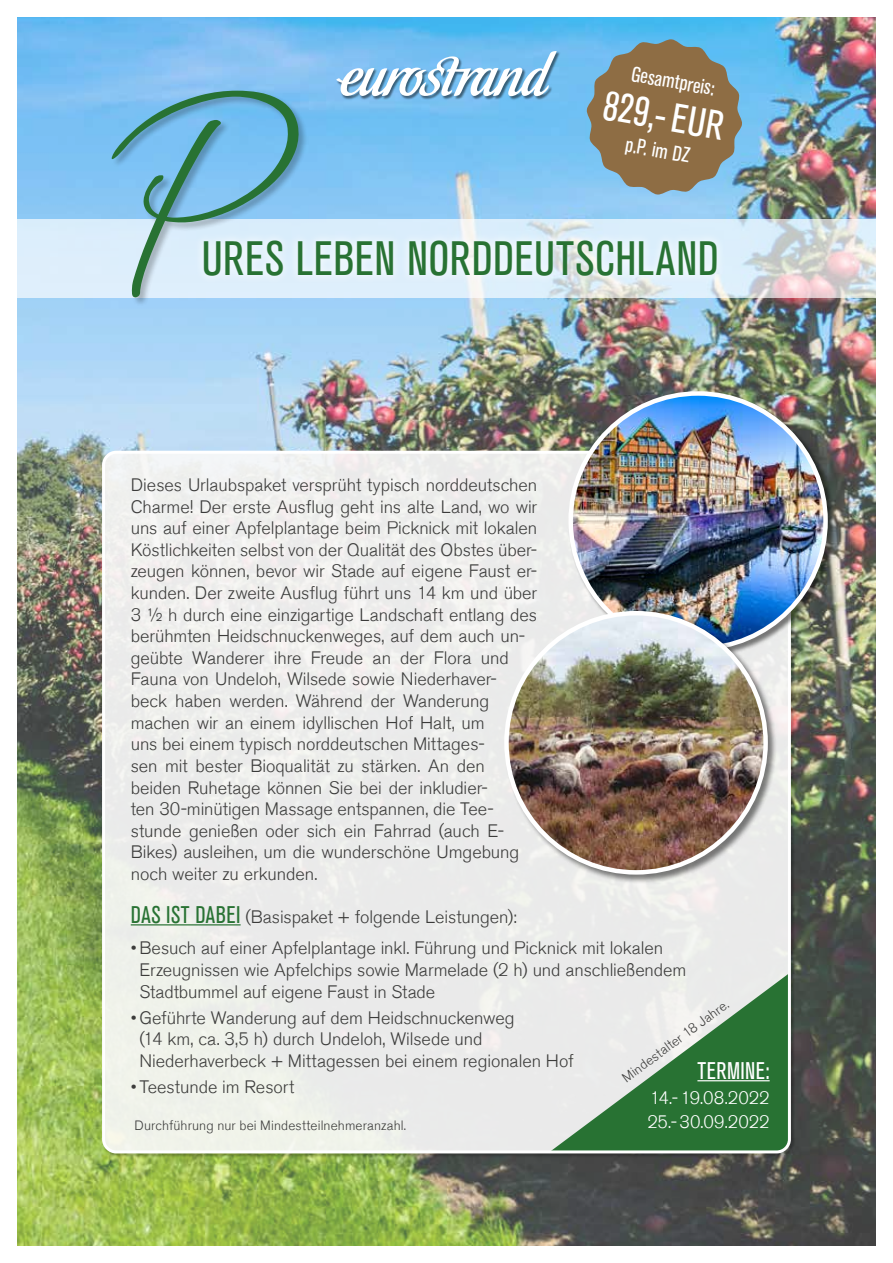
<style>
.page{position:relative;width:893px;height:1263px;background:#fff}
.page>*{position:absolute;margin:0;border:0;box-sizing:border-box;transform-origin:0 0}
.t1{font:282px "Fascinating Celestina";color:#287233}
.t2{font:condensed 48px "Akzidenz Grotesk BE";letter-spacing:.01em;color:#287233}
.t3{font:condensed 40.65px "Akzidenz Grotesk BE";color:#fff}
.t4{font:condensed 24px "Akzidenz Grotesk BE";letter-spacing:.015em;color:#fff}
.t5{font:condensed 21.15px "Akzidenz Grotesk BE";color:#fff}
.t6{font:300 18px/21.6px "Akzidenz Grotesk BE";letter-spacing:-.005em;color:#3c3c3b}
.t7{font:300 18px/24px "Akzidenz Grotesk BE";letter-spacing:-.005em;color:#fff}
.t8{font:300 13.5px "Akzidenz Grotesk BE";letter-spacing:.01em;color:#3c3c3b}
.s1{font-weight:400;font-stretch:condensed;font-size:24px;color:#287233}
</style>
<div class="page">
<img style="left:17px;top:17px;width:859px;height:1229px">
<svg style="left:17px;top:219px;width:859px;height:79px;background:#dbe6ef"></svg>
<div style="left:336px;top:51px;width:225px;height:49px;background:#000;opacity:.5"></div>
<svg style="left:336px;top:51px;width:221px;height:45px"></svg>
<div style="left:194px;top:231px;width:533px;height:54px;background:#fff;opacity:.75"></div>
<svg style="left:586px;top:39px;width:156px;height:156px;background:#878371"></svg>
<div style="left:112px;top:91px;width:196px;height:216px;background:#000;opacity:.25"></div>
<div style="left:104px;top:452px;width:685px;height:700px;background:#ebeceb;border-radius:13px"></div>
<svg style="left:553px;top:975px;width:236px;height:177px"></svg>
<hr style="left:131px;top:924px;width:110px;height:1px;background:#287233">
<hr style="left:697px;top:1080px;width:73px;height:1px;background:#fff">
<div style="left:569px;top:391px;width:267px;height:268px;background:#000;opacity:.5"></div>
<img style="left:571px;top:393px;width:255px;height:255px;border-radius:127px">
<div style="left:504px;top:610px;width:273px;height:274px;background:#000;opacity:.5"></div>
<img style="left:506px;top:613px;width:260px;height:259px;border-radius:130px">
<p class="t5" style="left:634px;top:62px;width:86px;rotate:10deg">Gesamtpreis:</p>
<h3 class="t3" style="left:608px;top:83px;width:123px;rotate:10deg">829,- EUR</h3>
<p class="t5" style="left:628px;top:133px;width:66px;rotate:10deg">p.P. im DZ</p>
<h1 class="t1" style="left:114px;top:15px;width:137px">P</h1>
<h2 class="t2" style="left:202px;top:232px;width:518px">URES LEBEN NORDDEUTSCHLAND</h2>
<p class="t6" style="left:131px;top:474px;width:408px">Dieses Urlaubspaket versprüht typisch norddeutschen Charme! Der erste Ausflug geht ins alte Land, wo wir uns auf einer Apfelplantage beim Picknick mit lokalen Köstlichkeiten selbst von der Qualität des Obstes über&shy;zeugen können, bevor wir Stade auf eigene Faust er&shy;kunden. Der zweite Ausflug führt uns 14 km und über 3 ½ h durch eine einzigartige Landschaft entlang des berühmten Heidschnuckenweges, auf dem auch un&shy;geübte Wanderer ihre Freude an der Flora und Fauna von Undeloh, Wilsede sowie Niederhaver&shy;beck haben werden. Während der Wanderung machen wir an einem idyllischen Hof Halt, um<br>uns bei einem typisch norddeutschen Mittages-<br>sen mit bester Bioqualität zu stärken. An den beiden Ruhetage können Sie bei der inkludier-<br>ten 30-minütigen Massage entspannen, die Tee&shy;stunde genießen oder sich ein Fahrrad (auch E-Bikes) ausleihen, um die wunderschöne Umgebung noch weiter zu erkunden.</p>
<p class="t6" style="left:131px;top:906px;width:388px"><span class="s1">DAS IST DABEI</span> (Basispaket + folgende Leistungen):</p>
<p class="t6" style="left:139px;top:938px;width:549px;text-indent:-9px">•Besuch auf einer Apfelplantage inkl. Führung und Picknick mit lokalen<br>Erzeugnissen wie Apfelchips sowie Marmelade (2 h) und anschließendem<br>Stadtbummel auf eigene Faust in Stade</p>
<p class="t6" style="left:139px;top:1007px;width:436px;text-indent:-9px">• Geführte Wanderung auf dem Heidschnuckenweg<br>(14 km, ca. 3,5 h) durch Undeloh, Wilsede und<br>Niederhaverbeck + Mittagessen bei einem regionalen Hof</p>
<p class="t6" style="left:131px;top:1076px;width:165px">• Teestunde im Resort</p>
<p class="t8" style="left:619px;top:1073px;width:130px;rotate:-37deg">Mindestalter 18 Jahre.</p>
<h3 class="t4" style="left:697px;top:1057px;width:74px">TERMINE:</h3>
<p class="t7" style="left:647px;top:1086px;width:124px">14.-19.08.2022<br>25.-30.09.2022</p>
<p class="t8" style="left:135px;top:1118px;width:273px">Durchführung nur bei Mindestteilnehmeranzahl.</p>
</div>
